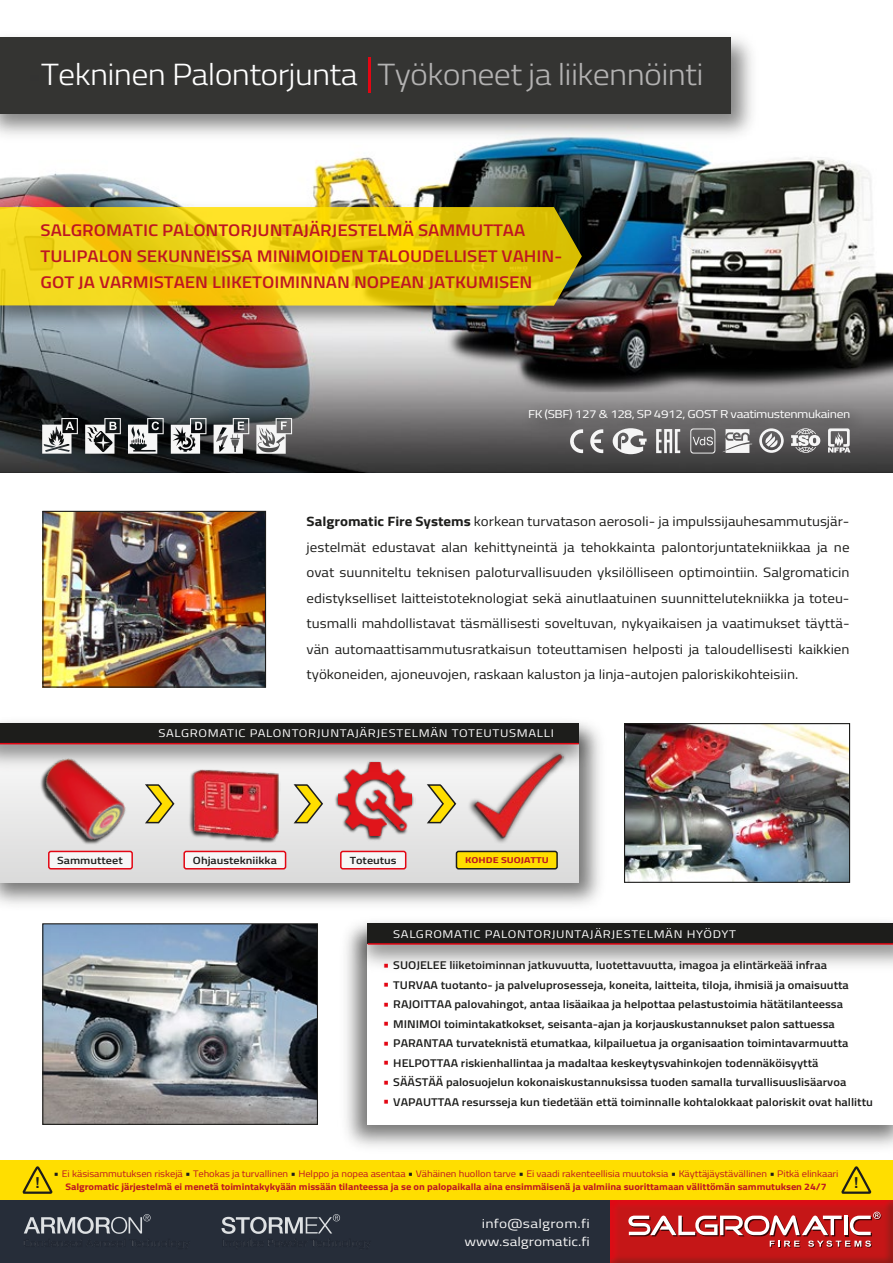
<style>
.page{position:relative;width:893px;height:1263px;background:#fff}
.page>*{position:absolute;margin:0;border:0;box-sizing:border-box;transform-origin:0 0}
.t1{font:300 30.6px "Titillium Web";letter-spacing:-.02em;color:#b3b2b2;scale:1.11 1}
.t2{font:600 16.95px/26px "Titillium Web";letter-spacing:-.005em;color:#be1622;scale:1.11 1}
.t3{font:700 15.15px "Arial";color:#1d1d1b}
.t4{font:13.5px/25.5px "Titillium Web";color:#1d1d1b;text-align:justify;scale:1.11 1}
.t5{font:600 13.5px/19.5px "Titillium Web";color:#e30613;text-align:justify;scale:1.11 1}
.t6{font:12.75px/18px "Titillium Web";color:#f6f6f6;text-align:right;scale:1.21 1}
.t7{font:11.55px "Titillium Web";letter-spacing:-.03em;color:#fff;scale:1.18 1}
.t8{font:600 11.25px/19.5px "Titillium Web";color:#1d1d1b;scale:1.11 1}
.t9{font:11.1px "Titillium Web";letter-spacing:.05em;color:#fff;scale:1.18 1}
.t10{font:600 10.35px "Titillium Web";color:#1d1d1b;scale:1.18 1}
.t11{font:9.45px/12.6px "Titillium Web";letter-spacing:-.005em;color:#be1622;text-align:center;scale:1.11 1}
.t12{font:700 8.55px "Titillium Web";color:#be1622;scale:1.25 1}
.s1{color:#fff}
.s2{font-weight:700}
.s3{font-size:10.8px;color:#1d1d1b}
</style>
<div class="page">
<img style="left:0;top:146px;width:893px;height:326px">
<img style="left:44px;top:513px;width:220px;height:173px">
<img style="left:626px;top:725px;width:222px;height:156px">
<img style="left:44px;top:925px;width:272px;height:198px">
<img style="left:0;top:37px;width:752px;height:109px">
<div style="left:0;top:37px;width:730px;height:76px;background:#343432"></div>
<img style="left:0;top:195px;width:615px;height:144px">
<svg style="left:0;top:207px;width:582px;height:99px;background:#e6ca12"></svg>
<hr style="left:368px;top:58px;width:3px;height:35px;background:#e30613">
<img style="left:345px;top:919px;width:548px;height:58px">
<div style="left:368px;top:924px;width:525px;height:20px;background:#1d1d1b"></div>
<div style="left:624px;top:723px;width:226px;height:160px;border:1px solid #1d1d1b"></div>
<div style="left:42px;top:511px;width:224px;height:177px;border:1px solid #1d1d1b"></div>
<div style="left:42px;top:923px;width:276px;height:202px;border:1px solid #1d1d1b"></div>
<hr style="left:368px;top:943px;width:525px;height:2px;background:#e30613">
<svg style="left:0;top:777px;width:579px;height:105px;background:#e2e0e0"></svg>
<div style="left:49px;top:851px;width:83px;height:18px;background:#f6f6f6;border-radius:2px"></div>
<div style="left:48px;top:851px;width:85px;height:18px;border:2px solid #e30613;border-radius:2px"></div>
<div style="left:456px;top:851px;width:101px;height:18px;background:#ffde00;border-radius:2px"></div>
<div style="left:456px;top:851px;width:102px;height:18px;border:2px solid #1d1d1b;border-radius:2px"></div>
<div style="left:184px;top:851px;width:102px;height:18px;background:#f6f6f6;border-radius:2px"></div>
<div style="left:183px;top:851px;width:103px;height:18px;border:2px solid #e30613;border-radius:2px"></div>
<div style="left:341px;top:851px;width:65px;height:18px;background:#f6f6f6;border-radius:2px"></div>
<div style="left:340px;top:851px;width:66px;height:18px;border:2px solid #e30613;border-radius:2px"></div>
<img style="left:333px;top:777px;width:82px;height:64px">
<img style="left:339px;top:777px;width:73px;height:58px">
<img style="left:466px;top:777px;width:103px;height:68px">
<img style="left:473px;top:777px;width:91px;height:61px">
<img style="left:188px;top:777px;width:93px;height:67px">
<img style="left:192px;top:777px;width:89px;height:62px">
<img style="left:0;top:719px;width:602px;height:58px">
<div style="left:0;top:724px;width:579px;height:20px;background:#1d1d1b"></div>
<svg style="left:143px;top:783px;width:33px;height:41px"></svg>
<svg style="left:292px;top:783px;width:32px;height:41px"></svg>
<svg style="left:425px;top:783px;width:32px;height:41px"></svg>
<hr style="left:0;top:743px;width:579px;height:1px;background:#e30613">
<img style="left:36px;top:744px;width:97px;height:107px">
<img style="left:513px;top:393px;width:361px;height:52px">
<div style="left:0;top:1160px;width:893px;height:50px;background:#ffde00"></div>
<svg style="left:22px;top:1166px;width:31px;height:28px"></svg>
<svg style="left:841px;top:1166px;width:30px;height:28px"></svg>
<div style="left:0;top:1200px;width:893px;height:63px;background:#262d39"></div>
<img style="left:611px;top:1200px;width:282px;height:63px">
<svg style="left:628px;top:1211px;width:253px;height:36px;background:#c64d4d"></svg>
<svg style="left:24px;top:1214px;width:148px;height:32px"></svg>
<svg style="left:221px;top:1214px;width:132px;height:32px"></svg>
<svg style="left:42px;top:418px;width:36px;height:36px"></svg>
<svg style="left:85px;top:418px;width:36px;height:36px"></svg>
<svg style="left:128px;top:418px;width:36px;height:36px"></svg>
<svg style="left:214px;top:418px;width:35px;height:36px"></svg>
<svg style="left:256px;top:418px;width:36px;height:36px"></svg>
<svg style="left:171px;top:418px;width:35px;height:36px"></svg>
<svg style="left:656px;top:429px;width:24px;height:24px"></svg>
<svg style="left:613px;top:428px;width:34px;height:26px"></svg>
<svg style="left:569px;top:429px;width:14px;height:25px"></svg>
<svg style="left:590px;top:429px;width:13px;height:25px"></svg>
<svg style="left:690px;top:428px;width:25px;height:26px"></svg>
<svg style="left:722px;top:429px;width:30px;height:24px"></svg>
<svg style="left:828px;top:428px;width:22px;height:25px"></svg>
<svg style="left:791px;top:428px;width:30px;height:25px"></svg>
<svg style="left:759px;top:428px;width:25px;height:25px"></svg>
<h1 class="t1" style="left:41px;top:52px;width:598px"><span class="s1">Tekninen Palontorjunta</span> Työkoneet ja liikennöinti</h1>
<h2 class="t2" style="left:41px;top:216px;width:471px">SALGROMATIC PALONTORJUNTAJÄRJESTELMÄ SAMMUTTAA<br>TULIPALON SEKUNNEISSA MINIMOIDEN TALOUDELLISET VAHIN-<br>GOT JA VARMISTAEN LIIKETOIMINNAN NOPEAN JATKUMISEN</h2>
<p class="t7" style="left:528px;top:405px;width:275px">FK (SBF) 127 &amp; 128, SP 4912, GOST R vaatimustenmukainen</p>
<p class="t4" style="left:307px;top:508px;width:491px"><span class="s2">Salgromatic Fire Systems</span> korkean turvatason aerosoli- ja impulssijauhesammutusjär&shy;jestelmät edustavat alan kehittyneintä ja tehokkainta palontorjuntatekniikkaa ja ne ovat suunniteltu teknisen paloturvallisuuden yksilölliseen optimointiin. Salgromaticin edistykselliset laitteistoteknologiat sekä ainutlaatuinen suunnittelutekniikka ja toteu&shy;tusmalli mahdollistavat täsmällisesti soveltuvan, nykyaikaisen ja vaatimukset täyttä&shy;vän automaattisammutusratkaisun toteuttamisen helposti ja taloudellisesti kaikkien työkoneiden, ajoneuvojen, raskaan kaluston ja linja-autojen paloriskikohteisiin.</p>
<p class="t9" style="left:158px;top:725px;width:337px">SALGROMATIC PALONTORJUNTAJÄRJESTELMÄN TOTEUTUSMALLI</p>
<p class="t10" style="left:57px;top:852px;width:57px">Sammutteet</p>
<p class="t10" style="left:193px;top:852px;width:73px">Ohjaustekniikka</p>
<p class="t10" style="left:350px;top:852px;width:41px">Toteutus</p>
<p class="t12" style="left:465px;top:853px;width:68px">KOHDE SUOJATTU</p>
<p class="t9" style="left:393px;top:926px;width:292px">SALGROMATIC PALONTORJUNTAJÄRJESTELMÄN HYÖDYT</p>
<p class="t8" style="left:393px;top:955px;width:434px">SUOJELEE liiketoiminnan jatkuvuutta, luotettavuutta, imagoa ja elintärkeää infraa TURVAA tuotanto- ja palveluprosesseja, koneita, laitteita, tiloja, ihmisiä ja omaisuutta RAJOITTAA palovahingot, antaa lisäaikaa ja helpottaa pelastustoimia hätätilanteessa MINIMOI toimintakatkokset, seisanta-ajan ja korjauskustannukset palon sattuessa PARANTAA turvateknistä etumatkaa, kilpailuetua ja organisaation toimintavarmuutta HELPOTTAA riskienhallintaa ja madaltaa keskeytysvahinkojen todennäköisyyttä<br>SÄÄSTÄÄ palosuojelun kokonaiskustannuksissa tuoden samalla turvallisuuslisäarvoa VAPAUTTAA resursseja kun tiedetään että toiminnalle kohtalokkaat paloriskit ovat hallittu</p>
<p class="t5" style="left:383px;top:953px;width:8px">• • • • • • • •</p>
<h3 class="t3" style="left:35px;top:1173px;width:7px">!</h3>
<p class="t11" style="left:54px;top:1167px;width:709px"><span class="s3">•</span> Ei käsisammutuksen riskejä <span class="s3">•</span> Tehokas ja turvallinen <span class="s3">•</span> Helppo ja nopea asentaa <span class="s3">•</span> Vähäinen huollon tarve <span class="s3">•</span> Ei vaadi rakenteellisia muutoksia <span class="s3">•</span> Käyttäjäystävällinen <span class="s3">•</span> Pitkä elinkaari<br><span class="s2">Salgromatic järjestelmä ei menetä toimintakykyään missään tilanteessa ja se on palopaikalla aina ensimmäisenä ja valmiina suorittamaan välittömän sammutuksen 24/7</span></p>
<h3 class="t3" style="left:854px;top:1173px;width:7px">!</h3>
<p class="t6" style="left:464px;top:1214px;width:105px">info@salgrom.fi www.salgromatic.fi</p>
</div>
